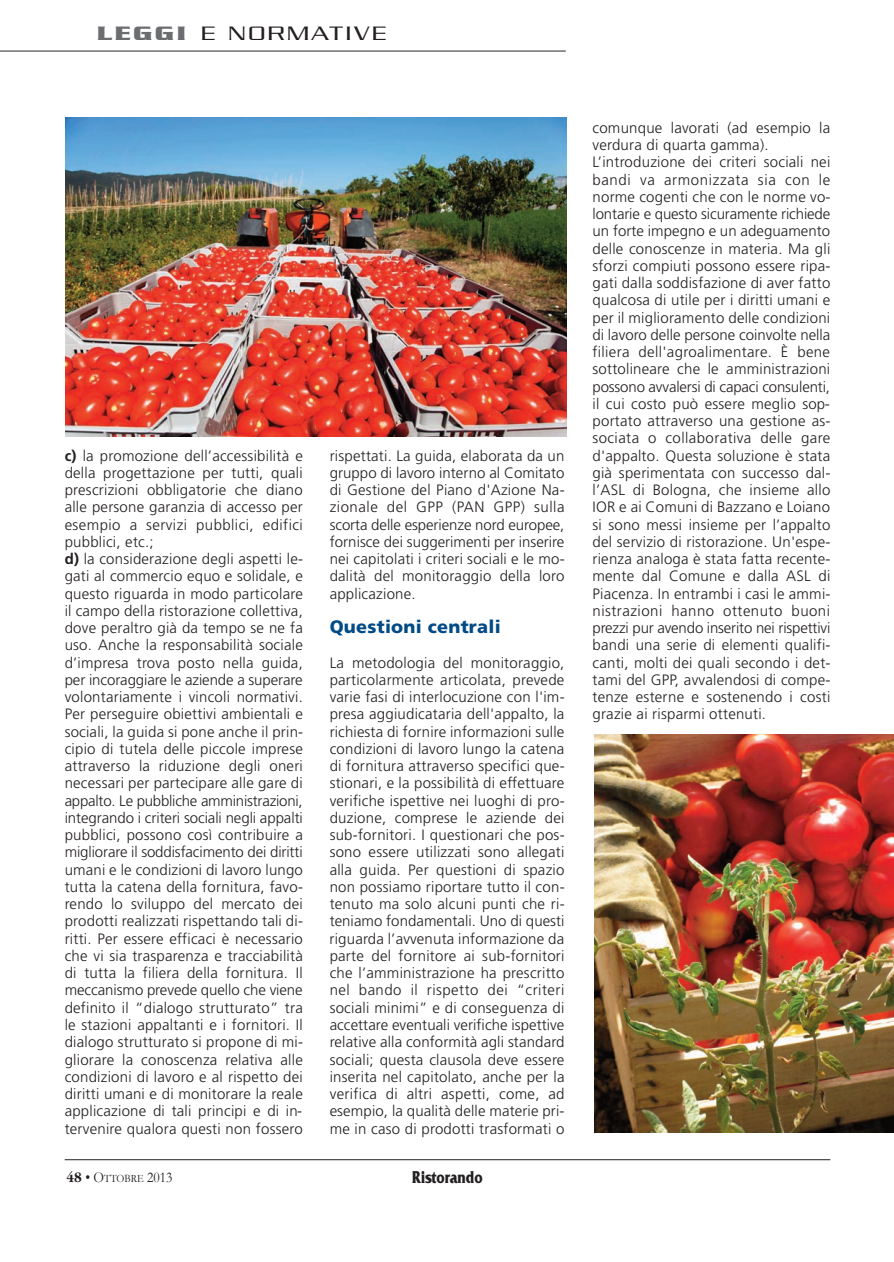
<style>
.page{position:relative;width:894px;height:1262px;background:#fff}
.page>*{position:absolute;margin:0;border:0;box-sizing:border-box;transform-origin:0 0}
.t1{font:300 21px "Serpentine";letter-spacing:.1em;color:#231f20;scale:1.2 1}
.t2{font:900 18px "Frutiger";letter-spacing:.015em;color:#004b87}
.t3{font:700 18px "Friz Quadrata";color:#231f20;scale:.8 1}
.t4{font:300 15px/17.2px "Frutiger";letter-spacing:.015em;color:#231f20}
.t5{font:15px "Garamond";color:#231f20;scale:.9 1}
.s1{font-weight:700;color:#6c6d70}
.s2{font-weight:700}
.s3{font-size:11.25px}
</style>
<div class="page">
<hr style="left:65px;top:1159px;width:765px;height:1px;background:#231f20">
<hr style="left:0;top:50px;width:566px;height:2px;background:#6c6d70">
<img style="left:66px;top:117px;width:501px;height:320px">
<img style="left:595px;top:734px;width:299px;height:399px">
<p class="t1" style="left:97px;top:26px;width:242px"><span class="s1">LEGGI</span> E NORMATIVE</p>
<p class="t4" style="left:65px;top:448px;width:240px"><span class="s2">c)</span> la promozione dell’accessibilità e della progettazione per tutti, quali prescrizioni obbligatorie che diano alle persone garanzia di accesso per esempio a servizi pubblici, edifici pubblici, etc.;<br><span class="s2">d)</span> la considerazione degli aspetti le&shy;gati al commercio equo e solidale, e questo riguarda in modo particolare il campo della ristorazione collettiva, dove peraltro già da tempo se ne fa uso. Anche la responsabilità sociale d’impresa trova posto nella guida, per incoraggiare le aziende a superare volontariamente i vincoli normativi.<br>Per perseguire obiettivi ambientali e sociali, la guida si pone anche il prin&shy;cipio di tutela delle piccole imprese attraverso la riduzione degli oneri necessari per partecipare alle gare di appalto. Le pubbliche amministrazioni, integrando i criteri sociali negli appalti pubblici, possono così contribuire a migliorare il soddisfacimento dei diritti umani e le condizioni di lavoro lungo tutta la catena della fornitura, favo&shy;rendo lo sviluppo del mercato dei prodotti realizzati rispettando tali di&shy;ritti. Per essere efficaci è necessario che vi sia trasparenza e tracciabilità di tutta la filiera della fornitura. Il meccanismo prevede quello che viene definito il “dialogo strutturato” tra le stazioni appaltanti e i fornitori. Il dialogo strutturato si propone di mi&shy;gliorare la conoscenza relativa alle condizioni di lavoro e al rispetto dei diritti umani e di monitorare la reale applicazione di tali principi e di in&shy;tervenire qualora questi non fossero</p>
<p class="t4" style="left:330px;top:448px;width:236px;text-align:justify">rispettati. La guida, elaborata da un gruppo di lavoro interno al Comitato di Gestione del Piano d'Azione Na&shy;zionale del GPP (PAN GPP) sulla scorta delle esperienze nord europee, fornisce dei suggerimenti per inserire nei capitolati i criteri sociali e le mo&shy;dalità del monitoraggio della loro applicazione.</p>
<p class="t2" style="left:330px;top:620px;width:172px">Questioni centrali</p>
<p class="t4" style="left:330px;top:655px;width:236px;text-align:justify">La metodologia del monitoraggio, particolarmente articolata, prevede varie fasi di interlocuzione con l'im&shy;presa aggiudicataria dell'appalto, la richiesta di fornire informazioni sulle condizioni di lavoro lungo la catena di fornitura attraverso specifici que&shy;stionari, e la possibilità di effettuare verifiche ispettive nei luoghi di pro&shy;duzione, comprese le aziende dei sub-fornitori. I questionari che pos&shy;sono essere utilizzati sono allegati alla guida. Per questioni di spazio non possiamo riportare tutto il con&shy;tenuto ma solo alcuni punti che ri&shy;teniamo fondamentali. Uno di questi riguarda l’avvenuta informazione da parte del fornitore ai sub-fornitori che l’amministrazione ha prescritto nel bando il rispetto dei “criteri sociali minimi” e di conseguenza di accettare eventuali verifiche ispettive relative alla conformità agli standard sociali; questa clausola deve essere inserita nel capitolato, anche per la verifica di altri aspetti, come, ad esempio, la qualità delle materie pri&shy;me in caso di prodotti trasformati o</p>
<p class="t5" style="left:67px;top:1169px;width:119px"><span class="s2">48</span> • O<span class="s3">ttObre</span> 2013</p>
<p class="t3" style="left:412px;top:1166px;width:90px">Ristorando</p>
<p class="t4" style="left:592px;top:120px;width:239px">comunque lavorati (ad esempio la verdura di quarta gamma).<br>L’introduzione dei criteri sociali nei bandi va armonizzata sia con le norme cogenti che con le norme vo&shy;lontarie e questo sicuramente richiede un forte impegno e un adeguamento delle conoscenze in materia. Ma gli sforzi compiuti possono essere ripa&shy;gati dalla soddisfazione di aver fatto qualcosa di utile per i diritti umani e per il miglioramento delle condizioni di lavoro delle persone coinvolte nella filiera dell'agroalimentare. È bene sottolineare che le amministrazioni possono avvalersi di capaci consulenti, il cui costo può essere meglio sop&shy;portato attraverso una gestione as&shy;sociata o collaborativa delle gare d'appalto. Questa soluzione è stata già sperimentata con successo dal&shy;l’ASL di Bologna, che insieme allo IOR e ai Comuni di Bazzano e Loiano si sono messi insieme per l’appalto del servizio di ristorazione. Un'espe&shy;rienza analoga è stata fatta recente&shy;mente dal Comune e dalla ASL di Piacenza. In entrambi i casi le ammi&shy;nistrazioni hanno ottenuto buoni prezzi pur avendo inserito nei rispettivi bandi una serie di elementi qualifi&shy;canti, molti dei quali secondo i det&shy;tami del GPP, avvalendosi di compe&shy;tenze esterne e sostenendo i costi grazie ai risparmi ottenuti.</p>
</div>
